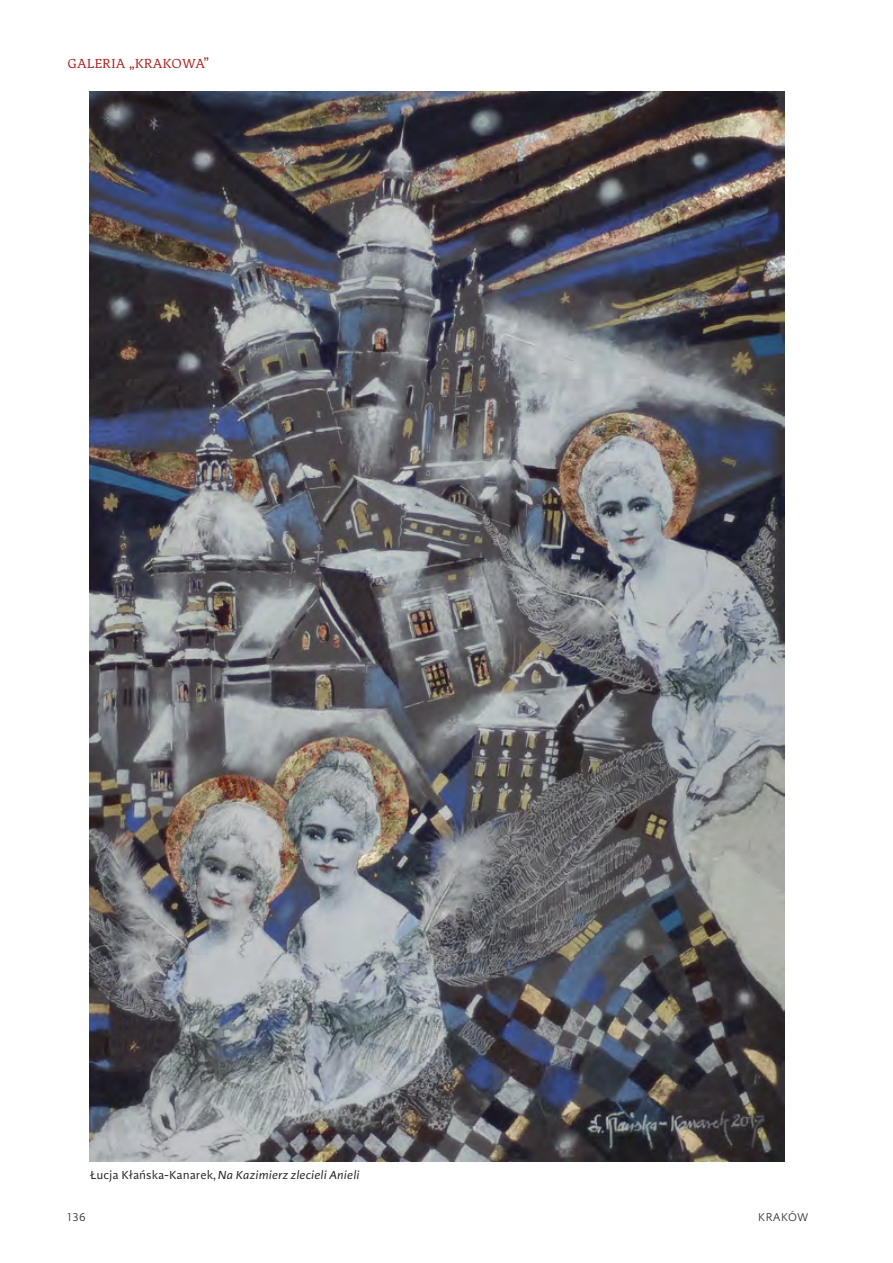
<style>
.page{position:relative;width:893px;height:1263px;background:#fff}
.page>*{position:absolute;margin:0;border:0;box-sizing:border-box;transform-origin:0 0}
.t1{font:13.5px "Adagio Serif";letter-spacing:.025em;color:#a81815}
.t2{font:italic 12px "Adagio Sans";color:#1d1d1b}
.t3{font:300 11.7px "Adagio Sans";letter-spacing:.05em;color:#1d1d1b}
.s1{font-style:normal}
</style>
<div class="page">
<img style="left:90px;top:92px;width:694px;height:1070px">
<p class="t1" style="left:68px;top:55px;width:143px">GALERIA „KRAKOWA”</p>
<p class="t2" style="left:90px;top:1167px;width:272px"><span class="s1">Łucja Kłańska-Kanarek,</span> Na Kazimierz zlecieli Anieli</p>
<p class="t3" style="left:67px;top:1210px;width:20px">136</p>
<p class="t3" style="left:758px;top:1210px;width:52px">KRAKÓW</p>
</div>
